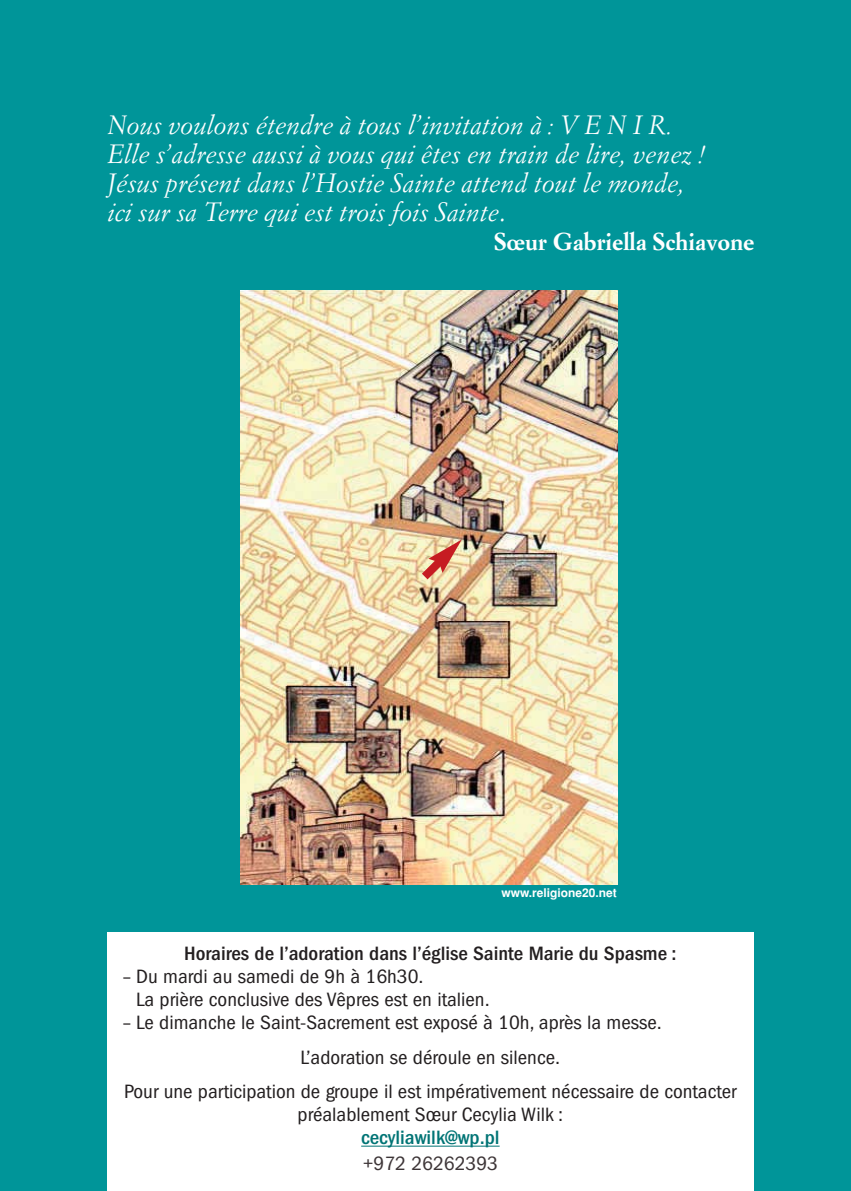
<style>
.page{position:relative;width:851px;height:1191px;background:#fff}
.page>*{position:absolute;margin:0;border:0;box-sizing:border-box;transform-origin:0 0}
.t1{font:italic 26px/29px "Simoncini Garamond";color:#fff}
.t2{font:700 24px "Simoncini Garamond";color:#fff}
.t3{font:condensed 20px/23px "Franklin Gothic";color:#231f20;scale:1.06 1}
.t4{font:500 condensed 20px "Franklin Gothic";color:#231f20;scale:1.06 1}
.t5{font:500 condensed 20px "Franklin Gothic";color:#007475;scale:1.06 1}
.t6{font:condensed 20px "Franklin Gothic";color:#3d3537;scale:1.06 1}
.t7{font:700 12px "Helvetica";color:#fff}
.s1{font-style:normal}
</style>
<div class="page">
<div style="left:0;top:1px;width:850px;height:1190px;background:#009599"></div>
<div style="left:108px;top:932px;width:646px;height:259px;background:#fff"></div>
<img style="left:240px;top:290px;width:377px;height:594px">
<svg style="left:413px;top:539px;width:48px;height:49px;background:#e5b591"></svg>
<hr style="left:361px;top:1145px;width:138px;height:1px;background:#007475">
<h1 class="t1" style="left:108px;top:112px;width:600px">Nous voulons étendre à tous l’invitation à : V E N I R.<br>Elle s’adresse aussi à vous qui êtes en train de lire, venez !<br>Jésus présent dans l’Hostie Sainte attend tout le monde, ici sur sa Terre qui est trois fois Sainte<span class="s1">.</span></h1>
<p class="t2" style="left:494px;top:231px;width:262px">Sœur Gabriella Schiavone</p>
<p class="t7" style="left:501px;top:888px;width:117px">www.religione20.net</p>
<p class="t4" style="left:184px;top:947px;width:466px">Horaires de l’adoration dans l’église Sainte Marie du Spasme :</p>
<p class="t3" style="left:136px;top:967px;width:335px;text-indent:-14px">– Du mardi au samedi de 9h à 16h30.<br>La prière conclusive des Vêpres est en italien.</p>
<p class="t3" style="left:123px;top:1013px;width:510px">– Le dimanche le Saint-Sacrement est exposé à 10h, après la messe.</p>
<p class="t3" style="left:300px;top:1047px;width:246px">L’adoration se déroule en silence.</p>
<p class="t3" style="left:124px;top:1081px;width:579px">Pour une participation de groupe il est impérativement nécessaire de contacter</p>
<p class="t3" style="left:297px;top:1104px;width:252px">préalablement Sœur Cecylia Wilk :</p>
<p class="t5" style="left:361px;top:1130px;width:132px">cecyliawilk@wp.pl</p>
<p class="t6" style="left:362px;top:1156px;width:129px">+972 26262393</p>
</div>
